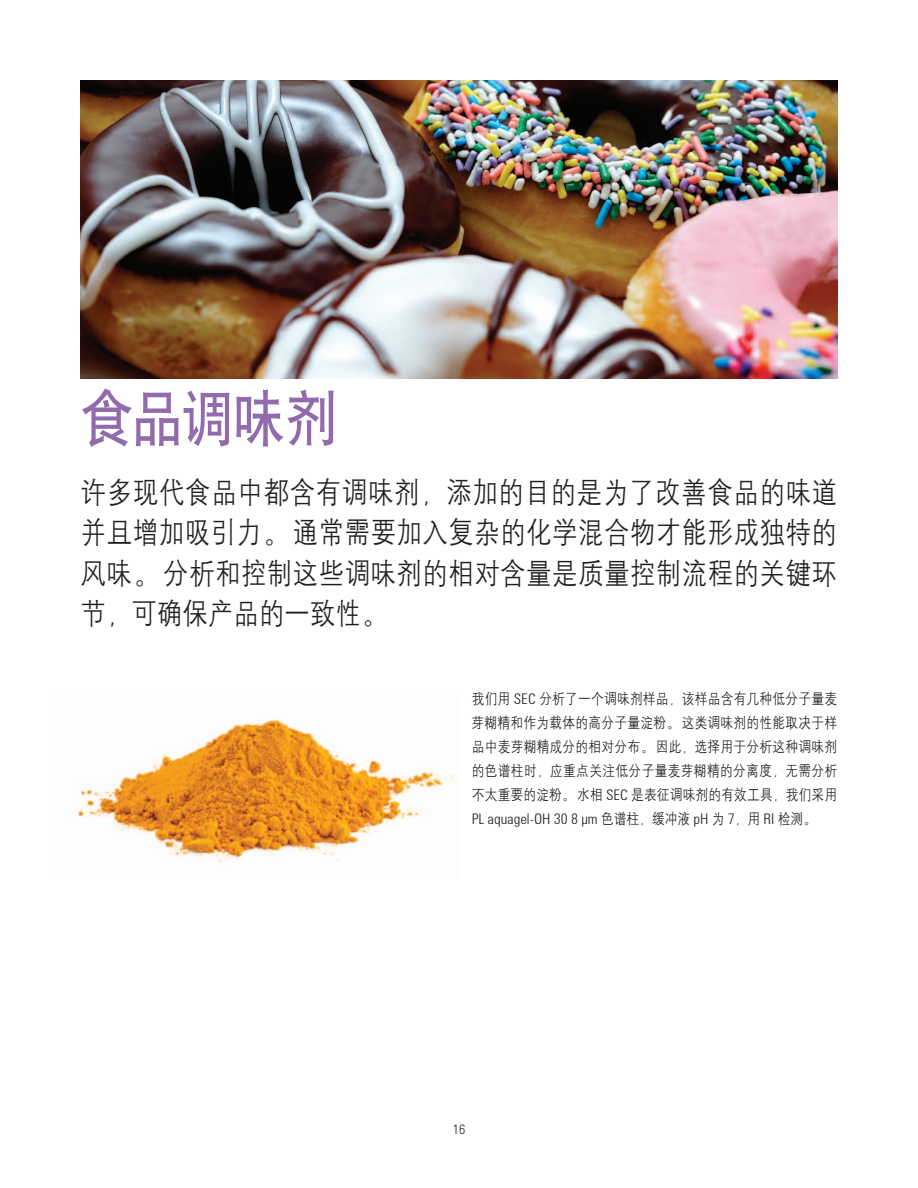
<style>
.page{position:relative;width:918px;height:1188px;background:#fff}
.page>*{position:absolute;margin:0;border:0;box-sizing:border-box;transform-origin:0 0}
.t1{font:61.5px "H Yb 1 gj";letter-spacing:-.025em;color:#916bae;scale:.85 1}
.t2{font:30px/40.5px "H Yg 2 gj";letter-spacing:.015em;color:#231f20;text-align:justify;scale:.85 1}
.t3{font:15px/24px "H Yg 2 gj";letter-spacing:.02em;color:#231f20;text-align:justify;scale:.85 1}
.t4{font:300 15px "Agilent Cond";color:#231f20}
.t5{font:300 13.5px "Agilent Cond";color:#231f20}
.s1{font-family:"Agilent Cond";font-weight:300}
.s2{font-family:"H Yg 2 gj";font-weight:400}
</style>
<div class="page">
<img style="left:81px;top:81px;width:756px;height:297px">
<img style="left:77px;top:719px;width:377px;height:143px">
<h1 class="t1" style="left:81px;top:387px;width:303px">食品调味剂</h1>
<h2 class="t2" style="left:81px;top:471px;width:892px">许多现代食品中都含有调味剂，添加的目的是为了改善食品的味道并且增加吸引力。通常需要加入复杂的化学混合物才能形成独特的风味。分析和控制这些调味剂的相对含量是质量控制流程的关键环节，可确保产品的一致性。</h2>
<p class="t3" style="left:472px;top:687px;width:432px">我们用 <span class="s1">SEC</span> 分析了一个调味剂样品，该样品含有几种低分子量麦芽糊精和作为载体的高分子量淀粉。这类调味剂的性能取决于样品中麦芽糊精成分的相对分布。因此，选择用于分析这种调味剂的色谱柱时，应重点关注低分子量麦芽糊精的分离度，无需分析不太重要的淀粉。水相 <span class="s1">SEC</span> 是表征调味剂的有效工具，我们采用</p>
<p class="t4" style="left:472px;top:811px;width:348px">PL aquagel-OH 30 8 µm <span class="s2">色谱柱，缓冲液</span> pH <span class="s2">为</span> 7<span class="s2">，用</span> RI <span class="s2">检测。</span></p>
<p class="t5" style="left:453px;top:1121px;width:14px">16</p>
</div>
